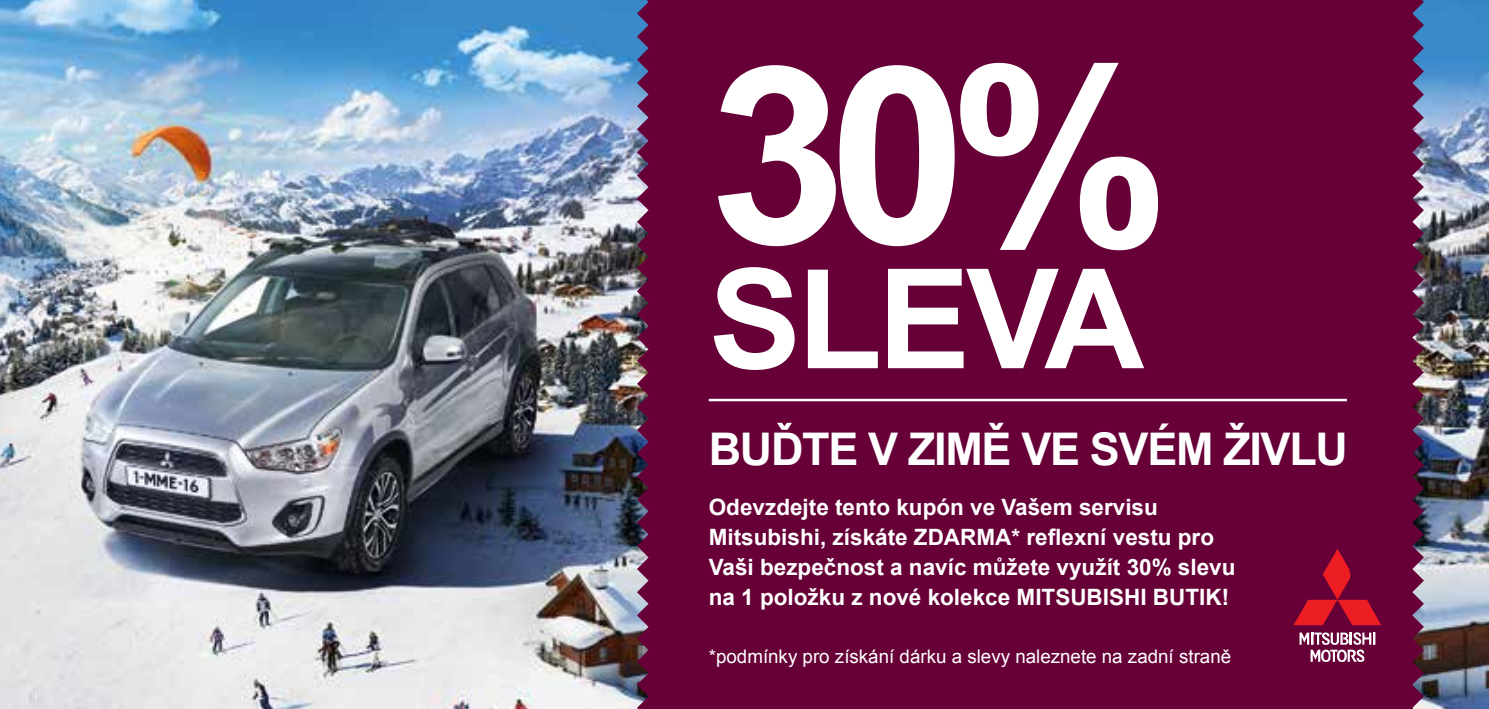
<style>
.page{position:relative;width:1489px;height:709px;background:#fff}
.page>*{position:absolute;margin:0;border:0;box-sizing:border-box;transform-origin:0 0}
.t1{font:700 247.5px "Arial";color:#fff}
.t2{font:700 138.75px "Arial";letter-spacing:-.03em;color:#fff}
.t3{font:700 45px "Arial";letter-spacing:-.03em;color:#fff}
.t4{font:700 22.5px/30px "Arial";color:#fff}
.t5{font:18.75px "Arial";color:#fff}
</style>
<div class="page">
<img style="left:0;top:0;width:637px;height:709px">
<img style="left:1423px;top:0;width:65px;height:709px">
<div style="left:648px;top:0;width:707px;height:709px;background:#670037"></div>
<svg style="left:1122px;top:0;width:301px;height:709px"></svg>
<svg style="left:637px;top:0;width:301px;height:709px"></svg>
<svg style="left:1293px;top:549px;width:88px;height:76px"></svg>
<svg style="left:1299px;top:632px;width:76px;height:30px"></svg>
<hr style="left:708px;top:399px;width:638px;height:2px;background:#fff">
<h1 class="t1" style="left:708px;top:-9px;width:462px">30%</h1>
<h2 class="t2" style="left:708px;top:227px;width:437px">SLEVA</h2>
<h3 class="t3" style="left:708px;top:419px;width:640px">BUĎTE V ZIMĚ VE SVÉM ŽIVLU</h3>
<p class="t4" style="left:708px;top:493px;width:528px">Odevzdejte tento kupón ve Vašem servisu Mitsubishi, získáte ZDARMA* reflexní vestu pro Vaši bezpečnost a navíc můžete využít 30% slevu na 1 položku z nové kolekce MITSUBISHI BUTIK!</p>
<p class="t5" style="left:708px;top:644px;width:524px">*podmínky pro získání dárku a slevy naleznete na zadní straně</p>
</div>
